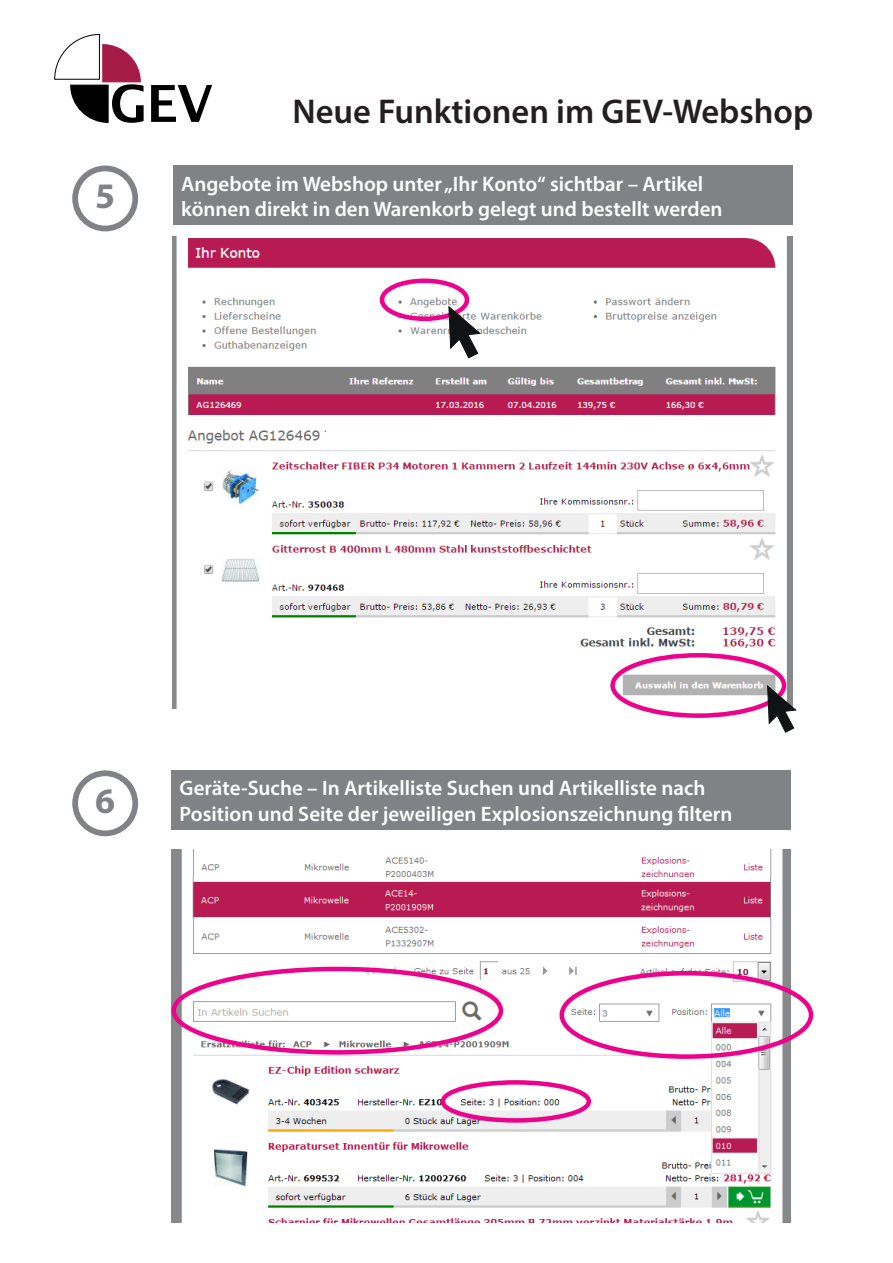
<style>
.page{position:relative;width:893px;height:1263px;background:#fff}
.page>*{position:absolute;margin:0;border:0;box-sizing:border-box;transform-origin:0 0}
.t1{font:700 36px "Myriad Pro";color:#808285}
.t2{font:600 34.5px "Myriad Pro";color:#231f20}
.t3{font:600 21px "Myriad Pro";color:#fff}
</style>
<div class="page">
<svg style="left:54px;top:34px;width:90px;height:89px"></svg>
<svg style="left:151px;top:85px;width:61px;height:37px"></svg>
<div style="left:171px;top:770px;width:620px;height:60px;background:#808285"></div>
<div style="left:173px;top:166px;width:619px;height:59px;background:#808285"></div>
<img style="left:171px;top:850px;width:620px;height:372px">
<img style="left:185px;top:877px;width:590px;height:42px">
<div style="left:559px;top:971px;width:254px;height:88px;border:4px solid #ed028c;border-radius:50%"></div>
<div style="left:441px;top:1080px;width:150px;height:43px;border:4px solid #ed028c;border-radius:50%"></div>
<div style="left:171px;top:967px;width:332px;height:87px;border:4px solid #ed028c;border-radius:50%"></div>
<img style="left:173px;top:237px;width:619px;height:179px">
<div style="left:380px;top:279px;width:89px;height:42px;border:4px solid #ed028c;border-radius:50%"></div>
<svg style="left:449px;top:306px;width:31px;height:52px"></svg>
<img style="left:173px;top:416px;width:619px;height:293px">
<div style="left:326px;top:428px;width:185px;height:16px;background:#fff"></div>
<div style="left:610px;top:653px;width:176px;height:65px;border:4px solid #ed028c;border-radius:50%"></div>
<svg style="left:767px;top:685px;width:29px;height:47px"></svg>
<div style="left:72px;top:166px;width:66px;height:65px;border:6px solid #808285;border-radius:50%"></div>
<div style="left:72px;top:770px;width:66px;height:66px;border:6px solid #808285;border-radius:50%"></div>
<p class="t1" style="left:95px;top:173px;width:21px">5</p>
<h2 class="t2" style="left:292px;top:89px;width:522px">Neue Funktionen im GEV-Webshop</h2>
<p class="t3" style="left:181px;top:170px;width:524px">Angebote im Webshop unter „Ihr Konto“ sichtbar – Artikel</p>
<p class="t3" style="left:181px;top:195px;width:543px">können direkt in den Warenkorb gelegt und bestellt werden</p>
<p class="t1" style="left:95px;top:778px;width:21px">6</p>
<p class="t3" style="left:180px;top:775px;width:527px">Geräte-Suche – In Artikelliste Suchen und Artikelliste nach</p>
<p class="t3" style="left:180px;top:800px;width:554px">Position und Seite der jeweiligen Explosionszeichnung filtern</p>
</div>
